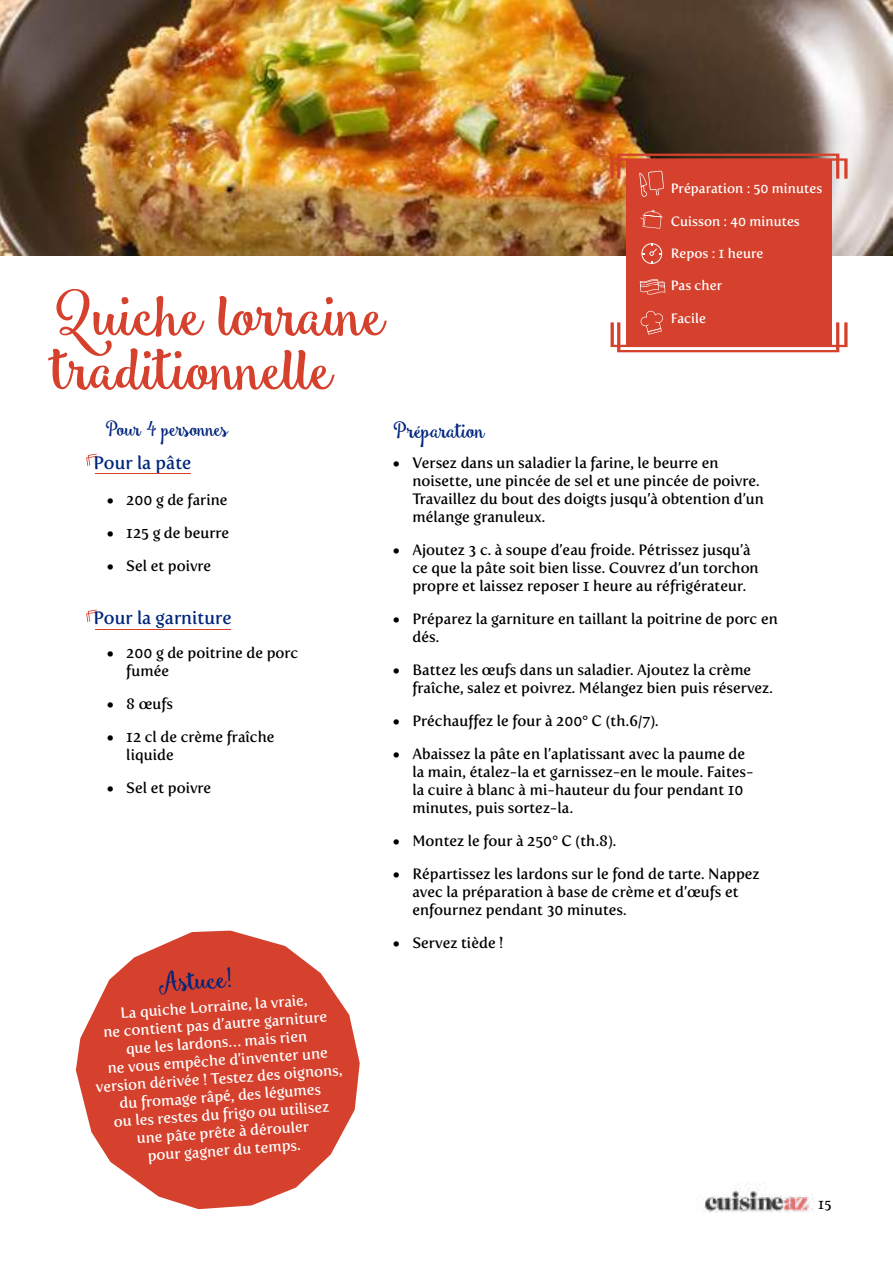
<style>
.page{position:relative;width:893px;height:1263px;background:#fff}
.page>*{position:absolute;margin:0;border:0;box-sizing:border-box;transform-origin:0 0}
.t1{font:60px/54px "Smoothie Shoppe";color:#d5412d}
.t2{font:25.5px "Smoothie Shoppe";color:#00257c}
.t3{font:21px "Smoothie Shoppe";color:#00257c}
.t4{font:19.5px "Smoothie Shoppe";color:#00257c}
.t5{font:18px "Fertigo Pro";color:#00257c}
.t6{font:15px/18px "Fertigo Pro";color:#000}
.t7{font:15px/18px "Fertigo Pro";color:#fff;text-align:center}
.t8{font:13.5px "Fertigo Pro";color:#fff}
.t9{font:13.5px "Fertigo Pro";color:#000}
</style>
<div class="page">
<img style="left:704px;top:1182px;width:110px;height:30px">
<img style="left:0;top:0;width:893px;height:255px">
<svg style="left:76px;top:930px;width:284px;height:279px"></svg>
<svg style="left:83px;top:934px;width:268px;height:264px;fill:#d5412d"></svg>
<div style="left:626px;top:161px;width:206px;height:185px;background:#d5412d"></div>
<svg style="left:610px;top:154px;width:238px;height:43px"></svg>
<svg style="left:640px;top:210px;width:23px;height:19px"></svg>
<svg style="left:640px;top:279px;width:25px;height:16px"></svg>
<svg style="left:610px;top:310px;width:238px;height:42px"></svg>
<svg style="left:641px;top:243px;width:21px;height:21px"></svg>
<svg style="left:86px;top:454px;width:11px;height:12px"></svg>
<svg style="left:86px;top:610px;width:11px;height:12px"></svg>
<hr style="left:95px;top:473px;width:96px;height:1px;background:#d5412d">
<hr style="left:95px;top:629px;width:135px;height:1px;background:#d5412d">
<h1 class="t1" style="left:54px;top:292px;width:333px">Quiche lorraine traditionnelle</h1>
<h3 class="t4" style="left:105px;top:416px;width:125px">Pour 4 personnes</h3>
<h3 class="t3" style="left:393px;top:416px;width:93px">Préparation</h3>
<p class="t8" style="left:671px;top:181px;width:153px">Préparation : 50 minutes</p>
<p class="t8" style="left:671px;top:213px;width:131px">Cuisson : 40 minutes</p>
<p class="t8" style="left:671px;top:245px;width:94px">Repos : 1 heure</p>
<p class="t8" style="left:671px;top:278px;width:53px">Pas cher</p>
<p class="t8" style="left:671px;top:310px;width:37px">Facile</p>
<p class="t5" style="left:93px;top:452px;width:100px">Pour la pâte</p>
<p class="t6" style="left:107px;top:491px;width:122px">• 200 g de farine</p>
<p class="t6" style="left:107px;top:524px;width:124px">• 125 g de beurre</p>
<p class="t6" style="left:107px;top:557px;width:106px">• Sel et poivre</p>
<p class="t5" style="left:93px;top:608px;width:140px">Pour la garniture</p>
<p class="t6" style="left:126px;top:644px;width:173px;text-indent:-20px">• 200 g de poitrine de porc fumée</p>
<p class="t6" style="left:107px;top:695px;width:68px">• 8 œufs</p>
<p class="t6" style="left:126px;top:728px;width:150px;text-indent:-20px">• 12 cl de crème fraîche liquide</p>
<p class="t6" style="left:107px;top:779px;width:106px">• Sel et poivre</p>
<h2 class="t2" style="left:157px;top:967px;width:76px;rotate:-4deg">Astuce!</h2>
<p class="t7" style="left:90px;top:1006px;width:249px;rotate:-4deg">La quiche Lorraine, la vraie,<br>ne contient pas d’autre garniture que les lardons… mais rien<br>ne vous empêche d’inventer une version dérivée ! Testez des oignons, du fromage râpé, des légumes<br>ou les restes du frigo ou utilisez<br>une pâte prête à dérouler<br>pour gagner du temps.</p>
<p class="t6" style="left:412px;top:453px;width:353px;text-indent:-20px">• Versez dans un saladier la farine, le beurre en noisette, une pincée de sel et une pincée de poivre.<br>Travaillez du bout des doigts jusqu’à obtention d’un mélange granuleux.</p>
<p class="t6" style="left:412px;top:540px;width:348px;text-indent:-20px">• Ajoutez 3 c. à soupe d’eau froide. Pétrissez jusqu’à ce que la pâte soit bien lisse. Couvrez d’un torchon propre et laissez reposer 1 heure au réfrigérateur.</p>
<p class="t6" style="left:412px;top:609px;width:367px;text-indent:-20px">• Préparez la garniture en taillant la poitrine de porc en dés.</p>
<p class="t6" style="left:412px;top:660px;width:362px;text-indent:-20px">• Battez les œufs dans un saladier. Ajoutez la crème fraîche, salez et poivrez. Mélangez bien puis réservez.</p>
<p class="t6" style="left:393px;top:711px;width:267px">• Préchauffez le four à 200° C (th.6/7).</p>
<p class="t6" style="left:412px;top:744px;width:343px;text-indent:-20px">• Abaissez la pâte en l’aplatissant avec la paume de la main, étalez-la et garnissez-en le moule. Faites&shy;la cuire à blanc à mi-hauteur du four pendant 10 minutes, puis sortez-la.</p>
<p class="t6" style="left:393px;top:831px;width:225px">• Montez le four à 250° C (th.8).</p>
<p class="t6" style="left:412px;top:864px;width:349px;text-indent:-20px">• Répartissez les lardons sur le fond de tarte. Nappez avec la préparation à base de crème et d’œufs et enfournez pendant 30 minutes.</p>
<p class="t6" style="left:393px;top:933px;width:112px">• Servez tiède !</p>
<p class="t9" style="left:818px;top:1196px;width:15px">15</p>
</div>
